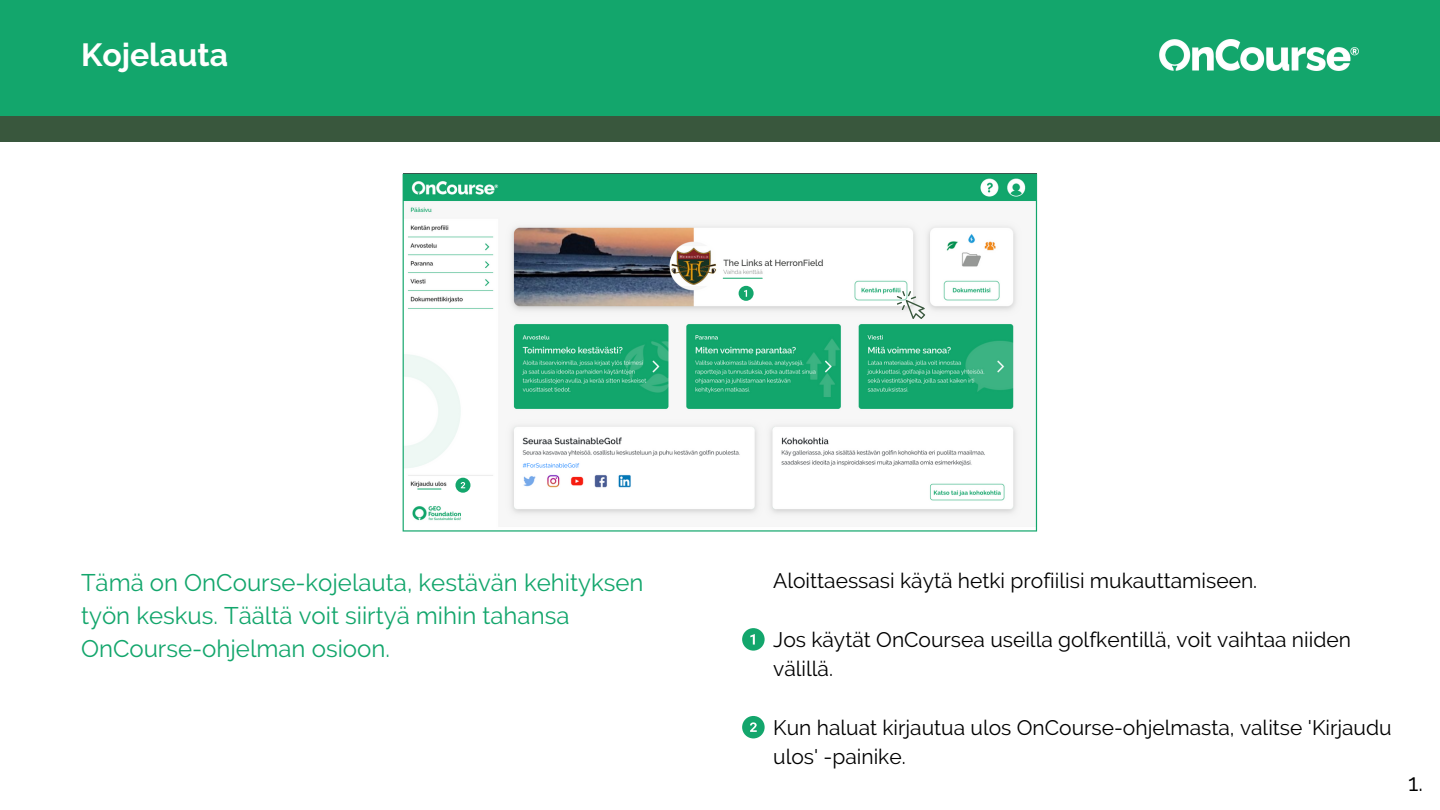
<style>
.page{position:relative;width:1440px;height:810px;background:#fff}
.page>*{position:absolute;margin:0;border:0;box-sizing:border-box;transform-origin:0 0}
.t1{font:700 32px "Raleway";color:#fff}
.t2{font:24px/33px "Raleway";color:#13a66c}
.t3{font:24px "Raleway";color:#000}
.t4{font:21px/29.2px "Raleway";color:#000}
</style>
<div class="page">
<div style="left:0;top:0;width:1440px;height:117px;background:#13a66c"></div>
<div style="left:0;top:116px;width:1440px;height:26px;background:#39573d"></div>
<img style="left:1159px;top:40px;width:200px;height:31px">
<svg style="left:403px;top:174px;width:634px;height:358px"></svg>
<svg style="left:739px;top:286px;width:15px;height:15px"></svg>
<svg style="left:455px;top:478px;width:15px;height:15px"></svg>
<hr style="left:723px;top:278px;width:39px;height:1px;background:#13a66c">
<svg style="left:418px;top:489px;width:23px;height:1px"></svg>
<svg style="left:897px;top:291px;width:31px;height:31px"></svg>
<svg style="left:742px;top:628px;width:23px;height:23px"></svg>
<svg style="left:742px;top:716px;width:23px;height:22px"></svg>
<p class="t1" style="left:81px;top:36px;width:149px">Kojelauta</p>
<p class="t2" style="left:81px;top:566px;width:564px">Tämä on OnCourse-kojelauta, kestävän kehityksen työn keskus. Täältä voit siirtyä mihin tahansa<br>OnCourse-ohjelman osioon.</p>
<p class="t4" style="left:773px;top:566px;width:486px">Aloittaessasi käytä hetki profiilisi mukauttamiseen.</p>
<p class="t4" style="left:773px;top:625px;width:579px">Jos käytät OnCoursea useilla golfkentillä, voit vaihtaa niiden välillä.</p>
<p class="t4" style="left:773px;top:713px;width:620px">Kun haluat kirjautua ulos OnCourse-ohjelmasta, valitse 'Kirjaudu ulos' -painike.</p>
<p class="t3" style="left:1408px;top:768px;width:16px">1.</p>
</div>
